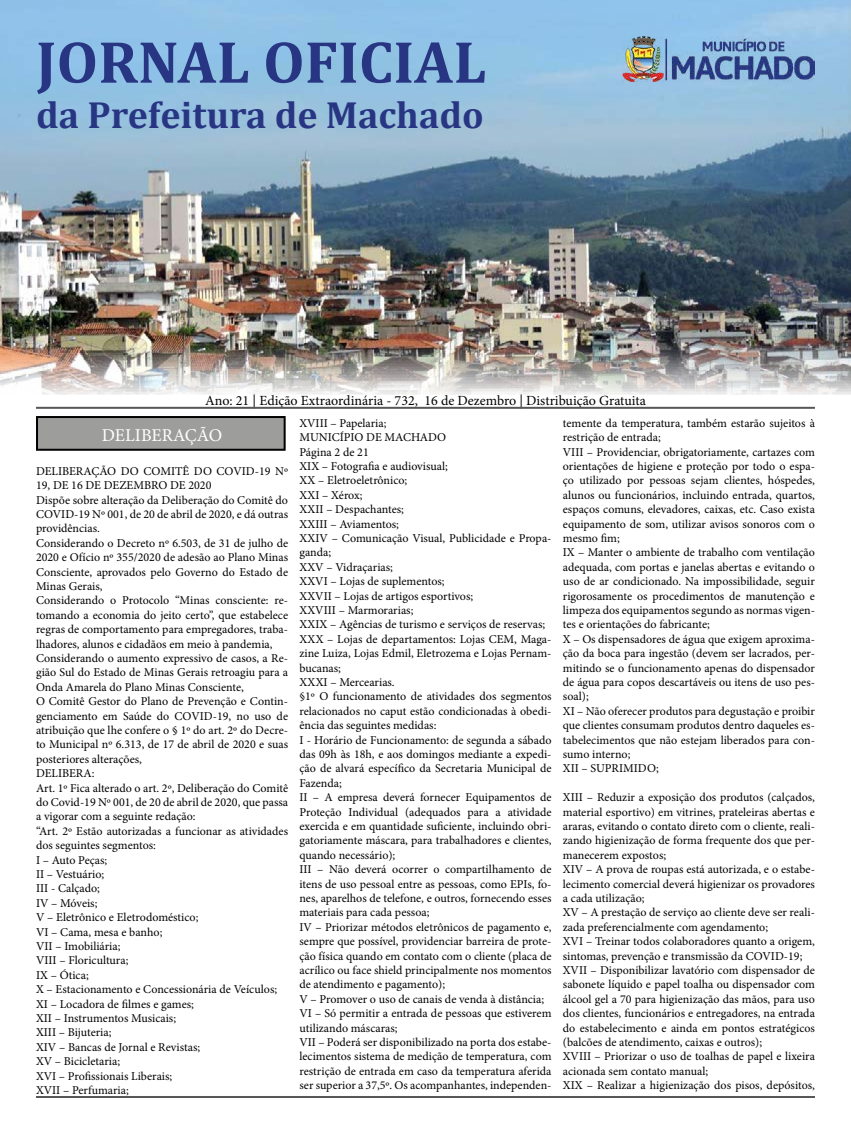
<style>
.page{position:relative;width:851px;height:1134px;background:#fff}
.page>*{position:absolute;margin:0;border:0;box-sizing:border-box;transform-origin:0 0}
.t1{font:700 60px "Cambria";color:#283583}
.t2{font:700 38px "Cambria";color:#283583}
.t3{font:18px "Minion Pro";color:#fff}
.t4{font:14px "Minion Pro";color:#000}
.t5{font:12px/14.4px "Minion Pro";color:#000}
</style>
<div class="page">
<img style="left:0;top:0;width:850px;height:395px">
<img style="left:622px;top:36px;width:192px;height:45px">
<hr style="left:36px;top:407px;width:778px;height:2px;background:#575756">
<div style="left:37px;top:417px;width:247px;height:33px;background:#9d9d9c"></div>
<div style="left:36px;top:416px;width:249px;height:35px;border:2px solid #000"></div>
<hr style="left:36px;top:1096px;width:778px;height:2px;background:#575756">
<h1 class="t1" style="left:36px;top:20px;width:452px">JORNAL OFICIAL</h1>
<h2 class="t2" style="left:36px;top:88px;width:449px">da Prefeitura de Machado</h2>
<p class="t4" style="left:205px;top:391px;width:442px">Ano: 21 | Edição Extraordinária - 732, 16 de Dezembro | Distribuição Gratuita</p>
<h3 class="t3" style="left:102px;top:423px;width:122px">DELIBERAÇÃO</h3>
<p class="t5" style="left:36px;top:464px;width:253px">DELIBERAÇÃO DO COMITÊ DO COVID-19 Nº 19, DE 16 DE DEZEMBRO DE 2020<br>Dispõe sobre alteração da Deliberação do Comitê do COVID-19 Nº 001, de 20 de abril de 2020, e dá outras providências.<br>Considerando o Decreto nº 6.503, de 31 de julho de 2020 e Ofício nº 355/2020 de adesão ao Plano Minas Consciente, aprovados pelo Governo do Estado de Minas Gerais,<br>Considerando o Protocolo “Minas consciente: re&shy;tomando a economia do jeito certo”, que estabelece regras de comportamento para empregadores, traba&shy;lhadores, alunos e cidadãos em meio à pandemia, Considerando o aumento expressivo de casos, a Re&shy;gião Sul do Estado de Minas Gerais retroagiu para a Onda Amarela do Plano Minas Consciente,<br>O Comitê Gestor do Plano de Prevenção e Contin&shy;genciamento em Saúde do COVID-19, no uso de atribuição que lhe confere o § 1º do art. 2º do Decre&shy;to Municipal nº 6.313, de 17 de abril de 2020 e suas posteriores alterações,<br>DELIBERA:<br>Art. 1º Fica alterado o art. 2º, Deliberação do Comitê do Covid-19 Nº 001, de 20 de abril de 2020, que passa a vigorar com a seguinte redação:<br>“Art. 2º Estão autorizadas a funcionar as atividades dos seguintes segmentos:<br>I – Auto Peças;<br>II – Vestuário;<br>III - Calçado;<br>IV – Móveis;<br>V – Eletrônico e Eletrodoméstico;<br>VI – Cama, mesa e banho;<br>VII – Imobiliária;<br>VIII – Floricultura;<br>IX – Ótica;<br>X – Estacionamento e Concessionária de Veículos; XI – Locadora de filmes e games;<br>XII – Instrumentos Musicais;<br>XIII – Bijuteria;<br>XIV – Bancas de Jornal e Revistas;<br>XV – Bicicletaria;<br>XVI – Profissionais Liberais;<br>XVII – Perfumaria;</p>
<p class="t5" style="left:299px;top:416px;width:253px">XVIII – Papelaria;<br>MUNICÍPIO DE MACHADO<br>Página 2 de 21<br>XIX – Fotografia e audiovisual;<br>XX – Eletroeletrônico;<br>XXI – Xérox;<br>XXII – Despachantes;<br>XXIII – Aviamentos;<br>XXIV – Comunicação Visual, Publicidade e Propa&shy;ganda;<br>XXV – Vidraçarias;<br>XXVI – Lojas de suplementos;<br>XXVII – Lojas de artigos esportivos;<br>XXVIII – Marmorarias;<br>XXIX – Agências de turismo e serviços de reservas; XXX – Lojas de departamentos: Lojas CEM, Maga&shy;zine Luiza, Lojas Edmil, Eletrozema e Lojas Pernam&shy;bucanas;<br>XXXI – Mercearias.<br>§1º O funcionamento de atividades dos segmentos relacionados no caput estão condicionadas à obedi&shy;ência das seguintes medidas:<br>I - Horário de Funcionamento: de segunda a sábado das 09h às 18h, e aos domingos mediante a expedi&shy;ção de alvará específico da Secretaria Municipal de Fazenda;<br>II – A empresa deverá fornecer Equipamentos de Proteção Individual (adequados para a atividade exercida e em quantidade suficiente, incluindo obri&shy;gatoriamente máscara, para trabalhadores e clientes, quando necessário);<br>III – Não deverá ocorrer o compartilhamento de itens de uso pessoal entre as pessoas, como EPIs, fo&shy;nes, aparelhos de telefone, e outros, fornecendo esses materiais para cada pessoa;<br>IV – Priorizar métodos eletrônicos de pagamento e, sempre que possível, providenciar barreira de prote&shy;ção física quando em contato com o cliente (placa de acrílico ou face shield principalmente nos momentos de atendimento e pagamento);<br>V – Promover o uso de canais de venda à distância; VI – Só permitir a entrada de pessoas que estiverem utilizando máscaras;<br>VII – Poderá ser disponibilizado na porta dos estabe&shy;lecimentos sistema de medição de temperatura, com restrição de entrada em caso da temperatura aferida ser superior a 37,5º. Os acompanhantes, independen-</p>
<p class="t5" style="left:562px;top:416px;width:253px">temente da temperatura, também estarão sujeitos à restrição de entrada;<br>VIII – Providenciar, obrigatoriamente, cartazes com orientações de higiene e proteção por todo o espa&shy;ço utilizado por pessoas sejam clientes, hóspedes, alunos ou funcionários, incluindo entrada, quartos, espaços comuns, elevadores, caixas, etc. Caso exista equipamento de som, utilizar avisos sonoros com o mesmo fim;<br>IX – Manter o ambiente de trabalho com ventilação adequada, com portas e janelas abertas e evitando o uso de ar condicionado. Na impossibilidade, seguir rigorosamente os procedimentos de manutenção e limpeza dos equipamentos segundo as normas vigen&shy;tes e orientações do fabricante;<br>X – Os dispensadores de água que exigem aproxima&shy;ção da boca para ingestão (devem ser lacrados, per&shy;mitindo se o funcionamento apenas do dispensador de água para copos descartáveis ou itens de uso pes&shy;soal);<br>XI – Não oferecer produtos para degustação e proibir que clientes consumam produtos dentro daqueles es&shy;tabelecimentos que não estejam liberados para con&shy;sumo interno;<br>XII – SUPRIMIDO;</p>
<p class="t5" style="left:562px;top:790px;width:253px">XIII – Reduzir a exposição dos produtos (calçados, material esportivo) em vitrines, prateleiras abertas e araras, evitando o contato direto com o cliente, reali&shy;zando higienização de forma frequente dos que per&shy;manecerem expostos;<br>XIV – A prova de roupas está autorizada, e o estabe&shy;lecimento comercial deverá higienizar os provadores a cada utilização;<br>XV – A prestação de serviço ao cliente deve ser reali&shy;zada preferencialmente com agendamento;<br>XVI – Treinar todos colaboradores quanto a origem, sintomas, prevenção e transmissão da COVID-19; XVII – Disponibilizar lavatório com dispensador de sabonete líquido e papel toalha ou dispensador com álcool gel a 70 para higienização das mãos, para uso dos clientes, funcionários e entregadores, na entrada do estabelecimento e ainda em pontos estratégicos (balcões de atendimento, caixas e outros);<br>XVIII – Priorizar o uso de toalhas de papel e lixeira acionada sem contato manual;<br>XIX – Realizar a higienização dos pisos, depósitos,</p>
</div>
